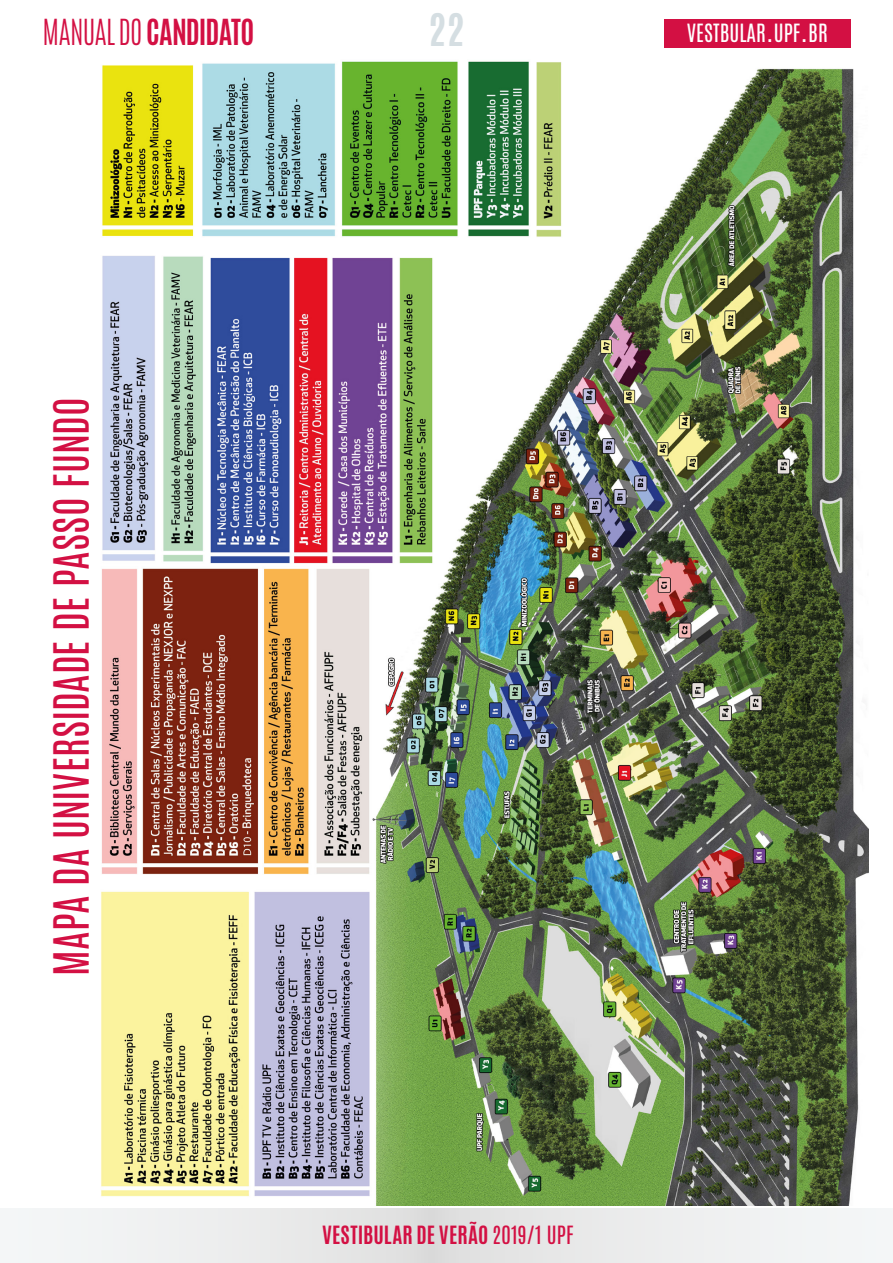
<style>
.page{position:relative;width:893px;height:1263px;background:#fff}
.page>*{position:absolute;margin:0;border:0;box-sizing:border-box;transform-origin:0 0}
.t1{font:40.5px "Antonio";letter-spacing:-.005em;color:#d31043}
.t2{font:700 37.5px "Antonio";color:#d5dee2;scale:1.05 1}
.t3{font:700 30px "Antonio";letter-spacing:-.03em;color:#d31043;scale:.95 1}
.t4{font:700 21px "Antonio";letter-spacing:.005em;color:#d31043}
.t5{font:21px "Antonio";color:#fff}
.s1{font-weight:300}
.s2{font-size:30px}
.s3{font-weight:400}
</style>
<div class="page">
<svg style="left:0;top:1208px;width:893px;height:55px"></svg>
<div style="left:664px;top:19px;width:186px;height:28px;background:#d31043"></div>
<img style="left:101px;top:61px;width:768px;height:1144px">
<p class="t3" style="left:43px;top:9px;width:225px"><span class="s1">MANUAL DO</span> CANDIDATO</p>
<p class="t2" style="left:428px;top:1px;width:36px">22</p>
<p class="t5" style="left:687px;top:18px;width:142px">VESTBULAR<span class="s2">.</span>UPF<span class="s2">.</span>BR</p>
<p class="t1" style="left:42px;top:976px;width:580px;rotate:-90deg">MAPA DA UNIVERSIDADE DE PASSO FUNDO</p>
<p class="t4" style="left:322px;top:1219px;width:253px">VESTIBULAR DE VERÃO <span class="s3">2019/1 UPF</span></p>
</div>
